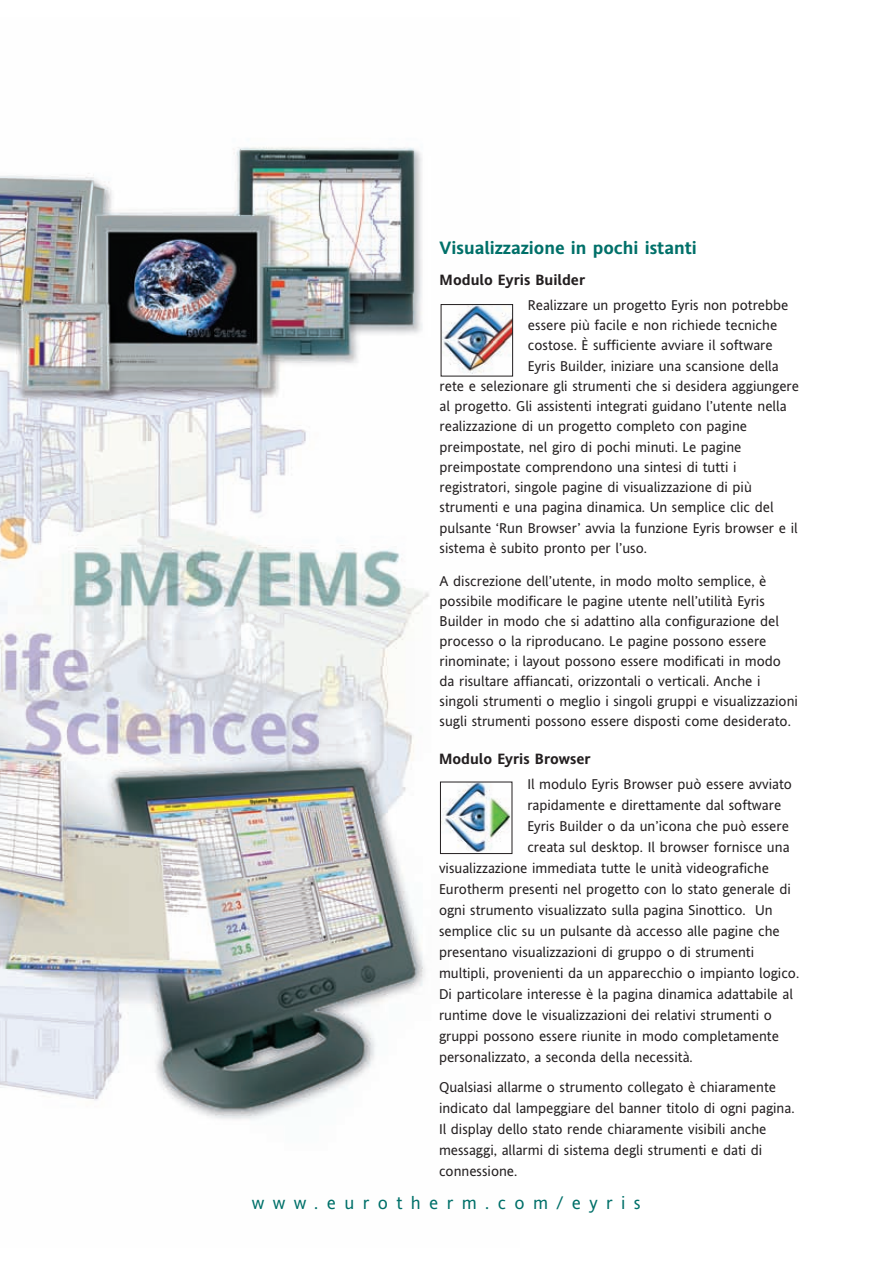
<style>
.page{position:relative;width:893px;height:1263px;background:#fff}
.page>*{position:absolute;margin:0;border:0;box-sizing:border-box;transform-origin:0 0}
.t1{font:700 18px "Invensys Andale";color:#007069}
.t2{font:18px "Invensys Andale";letter-spacing:.465em;color:#007069}
.t3{font:700 15px "Invensys Andale";color:#231f20}
.t4{font:14.25px/20px "Invensys Andale";color:#231f20}
</style>
<div class="page">
<img style="left:0;top:147px;width:514px;height:973px">
<p class="t1" style="left:440px;top:241px;width:259px">Visualizzazione in pochi istanti</p>
<p class="t3" style="left:440px;top:275px;width:147px">Modulo Eyris Builder</p>
<p class="t4" style="left:528px;top:296px;width:262px">Realizzare un progetto Eyris non potrebbe</p>
<p class="t4" style="left:528px;top:316px;width:251px">essere più facile e non richiede tecniche</p>
<p class="t4" style="left:528px;top:336px;width:246px">costose. È sufficiente avviare il software</p>
<p class="t4" style="left:528px;top:357px;width:252px">Eyris Builder, iniziare una scansione della</p>
<p class="t4" style="left:440px;top:377px;width:361px">rete e selezionare gli strumenti che si desidera aggiungere</p>
<p class="t4" style="left:440px;top:397px;width:348px">al progetto. Gli assistenti integrati guidano l’utente nella</p>
<p class="t4" style="left:440px;top:417px;width:309px">realizzazione di un progetto completo con pagine</p>
<p class="t4" style="left:440px;top:438px;width:303px">preimpostate, nel giro di pochi minuti. Le pagine</p>
<p class="t4" style="left:440px;top:458px;width:299px">preimpostate comprendono una sintesi di tutti i</p>
<p class="t4" style="left:440px;top:478px;width:314px">registratori, singole pagine di visualizzazione di più</p>
<p class="t4" style="left:440px;top:498px;width:336px">strumenti e una pagina dinamica. Un semplice clic del</p>
<p class="t4" style="left:440px;top:519px;width:360px">pulsante ‘Run Browser’ avvia la funzione Eyris browser e il</p>
<p class="t4" style="left:440px;top:539px;width:209px">sistema è subito pronto per l’uso.</p>
<p class="t4" style="left:440px;top:572px;width:360px">A discrezione dell’utente, in modo molto semplice, è possibile modificare le pagine utente nell’utilità Eyris Builder in modo che si adattino alla configurazione del processo o la riproducano. Le pagine possono essere rinominate; i layout possono essere modificati in modo da risultare affiancati, orizzontali o verticali. Anche i singoli strumenti o meglio i singoli gruppi e visualizzazioni sugli strumenti possono essere disposti come desiderato.</p>
<p class="t3" style="left:439px;top:753px;width:153px">Modulo Eyris Browser</p>
<p class="t4" style="left:527px;top:775px;width:266px">Il modulo Eyris Browser può essere avviato</p>
<p class="t4" style="left:527px;top:796px;width:255px">rapidamente e direttamente dal software</p>
<p class="t4" style="left:527px;top:817px;width:263px">Eyris Builder o da un’icona che può essere</p>
<p class="t4" style="left:527px;top:838px;width:264px">creata sul desktop. Il browser fornisce una</p>
<p class="t4" style="left:439px;top:859px;width:331px">visualizzazione immediata tutte le unità videografiche</p>
<p class="t4" style="left:439px;top:880px;width:353px">Eurotherm presenti nel progetto con lo stato generale di</p>
<p class="t4" style="left:439px;top:901px;width:335px">ogni strumento visualizzato sulla pagina Sinottico. Un</p>
<p class="t4" style="left:439px;top:922px;width:342px">semplice clic su un pulsante dà accesso alle pagine che</p>
<p class="t4" style="left:439px;top:943px;width:317px">presentano visualizzazioni di gruppo o di strumenti</p>
<p class="t4" style="left:439px;top:964px;width:362px">multipli, provenienti da un apparecchio o impianto logico.</p>
<p class="t4" style="left:439px;top:985px;width:355px">Di particolare interesse è la pagina dinamica adattabile al</p>
<p class="t4" style="left:439px;top:1006px;width:334px">runtime dove le visualizzazioni dei relativi strumenti o</p>
<p class="t4" style="left:439px;top:1027px;width:342px">gruppi possono essere riunite in modo completamente</p>
<p class="t4" style="left:439px;top:1048px;width:255px">personalizzato, a seconda della necessità.</p>
<p class="t4" style="left:439px;top:1077px;width:357px;line-height:21px">Qualsiasi allarme o strumento collegato è chiaramente indicato dal lampeggiare del banner titolo di ogni pagina.<br>Il display dello stato rende chiaramente visibili anche messaggi, allarmi di sistema degli strumenti e dati di connessione.</p>
<p class="t2" style="left:252px;top:1196px;width:390px">www.eurotherm.com/eyris</p>
</div>
